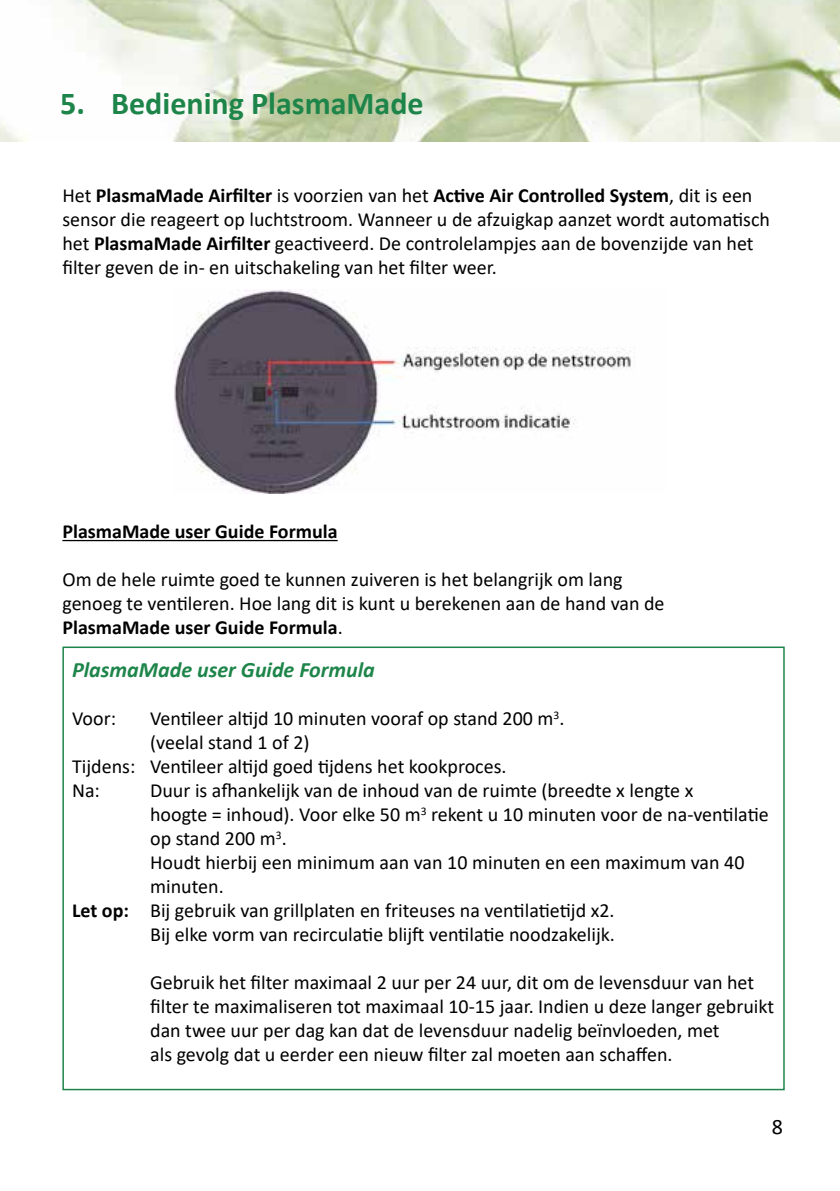
<style>
.page{position:relative;width:840px;height:1191px;background:#fff}
.page>*{position:absolute;margin:0;border:0;box-sizing:border-box;transform-origin:0 0}
.t1{font:700 32px "Calibri";color:#1e854a}
.t2{font:italic 700 22px "Calibri";color:#1e854a}
.t3{font:22px "Calibri";color:#000}
.t4{font:20px/24px "Calibri";color:#000}
.t5{font:700 20px "Calibri";color:#000}
.s1{font-weight:700}
</style>
<div class="page">
<img style="left:0;top:0;width:839px;height:142px">
<hr style="left:62px;top:540px;width:275px;height:1px;background:#000">
<img style="left:173px;top:289px;width:462px;height:204px">
<div style="left:62px;top:646px;width:722px;height:444px;border:2px solid #1e854a"></div>
<h1 class="t1" style="left:60px;top:81px;width:365px">5. Bediening PlasmaMade</h1>
<p class="t4" style="left:62px;top:183px;width:708px">Het <span class="s1">PlasmaMade Airfilter</span> is voorzien van het <span class="s1">Active Air Controlled System</span>, dit is een sensor die reageert op luchtstroom. Wanneer u de afzuigkap aanzet wordt automatisch het <span class="s1">PlasmaMade Airfilter</span> geactiveerd. De controlelampjes aan de bovenzijde van het filter geven de in- en uitschakeling van het filter weer.</p>
<p class="t5" style="left:62px;top:517px;width:276px">PlasmaMade user Guide Formula</p>
<p class="t4" style="left:62px;top:567px;width:603px">Om de hele ruimte goed te kunnen zuiveren is het belangrijk om lang genoeg te ventileren. Hoe lang dit is kunt u berekenen aan de hand van de<br><span class="s1">PlasmaMade user Guide Formula</span>.</p>
<p class="t2" style="left:72px;top:654px;width:304px">PlasmaMade user Guide Formula</p>
<p class="t4" style="left:72px;top:706px;width:45px">Voor:</p>
<p class="t4" style="left:150px;top:706px;width:415px">Ventileer altijd 10 minuten vooraf op stand 200 m<sup>3</sup>.</p>
<p class="t4" style="left:150px;top:730px;width:161px">(veelal stand 1 of 2)</p>
<p class="t4" style="left:72px;top:754px;width:436px">Tijdens: Ventileer altijd goed tijdens het kookproces.</p>
<p class="t4" style="left:72px;top:778px;width:29px">Na:</p>
<p class="t4" style="left:150px;top:778px;width:544px">Duur is afhankelijk van de inhoud van de ruimte (breedte x lengte x</p>
<p class="t4" style="left:150px;top:802px;width:619px">hoogte = inhoud). Voor elke 50 m<sup>3</sup> rekent u 10 minuten voor de na-ventilatie</p>
<p class="t4" style="left:150px;top:826px;width:138px">op stand 200 m<sup>3</sup>.</p>
<p class="t4" style="left:150px;top:850px;width:595px">Houdt hierbij een minimum aan van 10 minuten en een maximum van 40</p>
<p class="t4" style="left:150px;top:874px;width:75px">minuten.</p>
<p class="t4" style="left:72px;top:898px;width:543px"><span class="s1">Let op:</span> Bij gebruik van grillplaten en friteuses na ventilatietijd x2.</p>
<p class="t4" style="left:150px;top:922px;width:466px">Bij elke vorm van recirculatie blijft ventilatie noodzakelijk.</p>
<p class="t4" style="left:150px;top:970px;width:625px">Gebruik het filter maximaal 2 uur per 24 uur, dit om de levensduur van het filter te maximaliseren tot maximaal 10-15 jaar. Indien u deze langer gebruikt dan twee uur per dag kan dat de levensduur nadelig beïnvloeden, met<br>als gevolg dat u eerder een nieuw filter zal moeten aan schaffen.</p>
<p class="t3" style="left:771px;top:1111px;width:13px">8</p>
</div>
